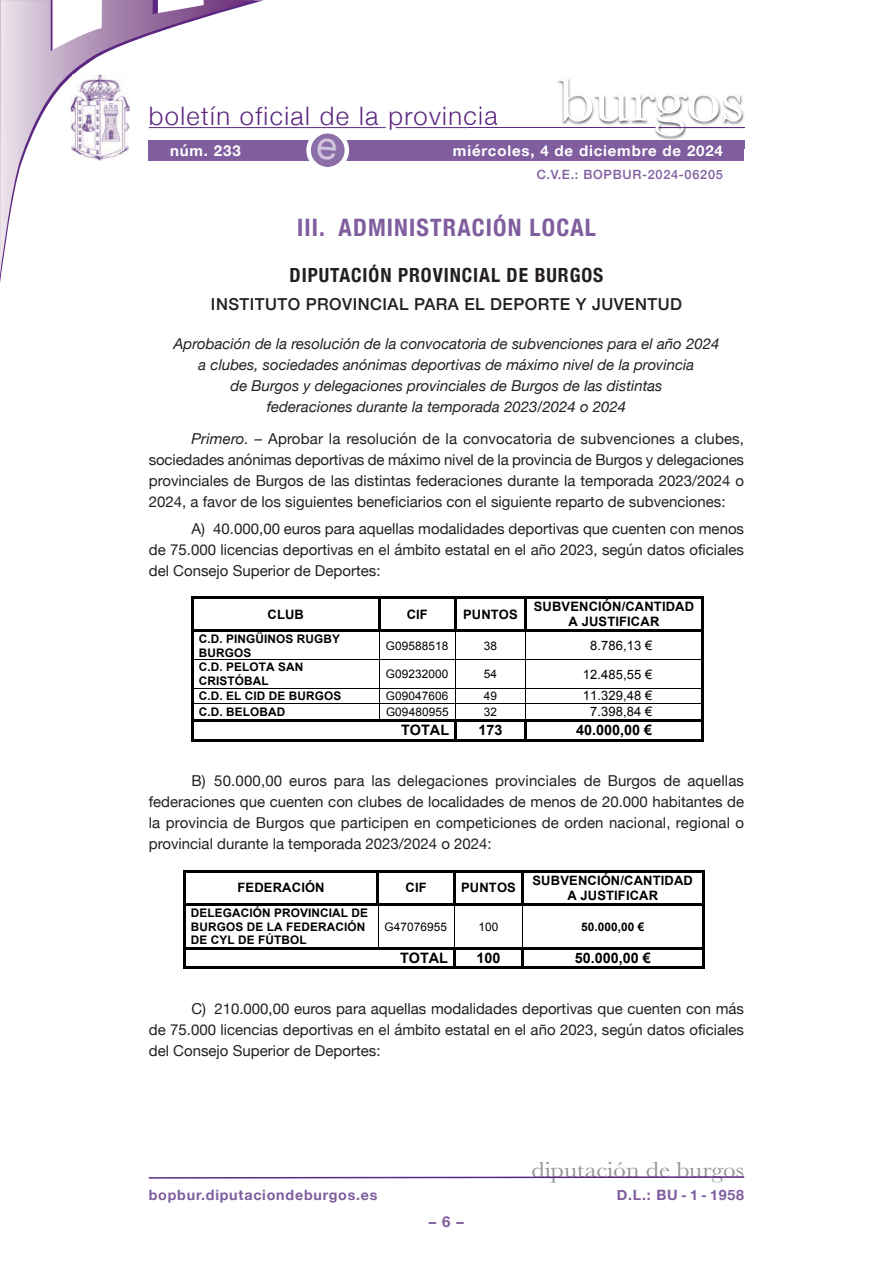
<style>
.page{position:relative;width:893px;height:1263px;background:#fff}
.page>*{position:absolute;margin:0;border:0;box-sizing:border-box;transform-origin:0 0}
.t1{font:63px "Baskerville";letter-spacing:-.01em;color:#fff;scale:1.12 1}
.t2{font:300 25.5px "Helvetica Neue";letter-spacing:.055em;color:#5c2781}
.t3{font:700 condensed 24px "Helvetica Neue";letter-spacing:.05em;color:#7f5d9e}
.t4{font:22.5px "Baskerville";color:#939598;scale:1.12 1}
.t5{font:700 condensed 19.5px "Helvetica Neue";letter-spacing:.05em;color:#231f20}
.t6{font:500 16.5px "Helvetica Neue";letter-spacing:.03em;color:#231f20}
.t7{font:15px/21px "Helvetica Neue";color:#231f20;text-align:justify}
.t8{font:italic 15px/21px "Helvetica Neue";color:#231f20;text-align:center}
.t9{font:700 15px "Helvetica Neue";letter-spacing:.055em;color:#fff}
.t10{font:700 15px "Helvetica Neue";color:#7f5d9e}
.t11{font:700 14.4px "Arial";color:#000}
.t12{font:700 14.25px "Helvetica Neue";letter-spacing:.055em;color:#7f5d9e}
.t13{font:700 12.9px/15.3px "Arial";letter-spacing:.015em;color:#000;text-align:center}
.t14{font:12.9px "Arial";letter-spacing:.01em;color:#000}
.t15{font:500 12.75px "Helvetica Neue";letter-spacing:.055em;color:#7f5d9e}
.t16{font:700 11.85px/13.8px "Arial";letter-spacing:.01em;color:#000}
.t17{font:11.85px "Arial";letter-spacing:.01em;color:#000}
.s1{font-style:italic}
</style>
<div class="page">
<hr style="left:396px;top:127px;width:348px;height:1px;background:#5c2781">
<hr style="left:149px;top:127px;width:237px;height:1px;background:#5c2781">
<svg style="left:0;top:0;width:255px;height:275px"></svg>
<div style="left:149px;top:140px;width:595px;height:20px;background:#7f5d9e"></div>
<svg style="left:148px;top:1176px;width:597px;height:3px"></svg>
<img style="left:468px;top:78px;width:277px;height:71px">
<img style="left:468px;top:127px;width:191px;height:1px">
<img style="left:468px;top:140px;width:276px;height:9px">
<img style="left:468px;top:144px;width:38px;height:5px">
<hr style="left:659px;top:127px;width:85px;height:1px;background:#5c2781">
<img style="left:71px;top:74px;width:59px;height:87px">
<hr style="left:191px;top:596px;width:513px;height:3px;background:#000">
<hr style="left:191px;top:599px;width:2px;height:30px;background:#000">
<hr style="left:378px;top:599px;width:3px;height:30px;background:#000">
<hr style="left:454px;top:599px;width:3px;height:30px;background:#000">
<hr style="left:524px;top:599px;width:3px;height:30px;background:#000">
<hr style="left:701px;top:599px;width:3px;height:30px;background:#000">
<hr style="left:191px;top:629px;width:513px;height:3px;background:#000">
<hr style="left:191px;top:632px;width:2px;height:27px;background:#000">
<hr style="left:701px;top:632px;width:3px;height:27px;background:#000">
<hr style="left:191px;top:659px;width:513px;height:1px;background:#000">
<hr style="left:191px;top:660px;width:2px;height:28px;background:#000">
<hr style="left:701px;top:660px;width:3px;height:28px;background:#000">
<hr style="left:191px;top:688px;width:513px;height:1px;background:#000">
<hr style="left:701px;top:688px;width:3px;height:16px;background:#000">
<hr style="left:191px;top:704px;width:513px;height:1px;background:#000">
<svg style="left:379px;top:632px;width:1px;height:87px"></svg>
<svg style="left:455px;top:632px;width:1px;height:87px"></svg>
<svg style="left:525px;top:632px;width:1px;height:87px"></svg>
<hr style="left:701px;top:704px;width:3px;height:15px;background:#000">
<hr style="left:191px;top:719px;width:513px;height:3px;background:#000">
<svg style="left:191px;top:689px;width:2px;height:50px"></svg>
<hr style="left:191px;top:739px;width:263px;height:2px;background:#000">
<hr style="left:454px;top:722px;width:3px;height:19px;background:#000">
<hr style="left:457px;top:739px;width:67px;height:2px;background:#000">
<hr style="left:524px;top:722px;width:3px;height:19px;background:#000">
<hr style="left:527px;top:739px;width:174px;height:2px;background:#000">
<hr style="left:701px;top:722px;width:3px;height:19px;background:#000">
<hr style="left:183px;top:870px;width:521px;height:3px;background:#000">
<hr style="left:183px;top:873px;width:2px;height:30px;background:#000">
<hr style="left:377px;top:873px;width:2px;height:30px;background:#000">
<hr style="left:453px;top:873px;width:3px;height:30px;background:#000">
<hr style="left:521px;top:873px;width:3px;height:30px;background:#000">
<hr style="left:702px;top:873px;width:2px;height:30px;background:#000">
<hr style="left:183px;top:903px;width:521px;height:2px;background:#000">
<hr style="left:183px;top:905px;width:2px;height:42px;background:#000">
<hr style="left:378px;top:905px;width:1px;height:42px;background:#000">
<hr style="left:454px;top:905px;width:1px;height:42px;background:#000">
<hr style="left:522px;top:905px;width:1px;height:42px;background:#000">
<hr style="left:702px;top:905px;width:2px;height:42px;background:#000">
<hr style="left:183px;top:947px;width:521px;height:3px;background:#000">
<svg style="left:183px;top:950px;width:2px;height:17px"></svg>
<hr style="left:183px;top:967px;width:270px;height:2px;background:#000">
<hr style="left:453px;top:950px;width:3px;height:19px;background:#000">
<hr style="left:456px;top:967px;width:65px;height:2px;background:#000">
<hr style="left:521px;top:950px;width:3px;height:19px;background:#000">
<hr style="left:524px;top:967px;width:178px;height:2px;background:#000">
<svg style="left:702px;top:950px;width:2px;height:19px"></svg>
<svg style="left:306px;top:133px;width:43px;height:34px"></svg>
<h2 class="t2" style="left:149px;top:100px;width:350px">boletín oficial de la provincia</h2>
<h1 class="t1" style="left:558px;top:64px;width:168px">burgos</h1>
<p class="t9" style="left:170px;top:141px;width:72px">núm. 233</p>
<p class="t9" style="left:453px;top:141px;width:271px">miércoles, 4 de diciembre de 2024</p>
<p class="t15" style="left:537px;top:166px;width:188px">C.V.E.: BOPBUR-2024-06205</p>
<h3 class="t3" style="left:297px;top:213px;width:300px">III. ADMINISTRACIÓN LOCAL</h3>
<h3 class="t5" style="left:290px;top:264px;width:315px">DIPUTACIÓN PROVINCIAL DE BURGOS</h3>
<p class="t6" style="left:211px;top:294px;width:473px">INSTITUTO PROVINCIAL PARA EL DEPORTE Y JUVENTUD</p>
<p class="t8" style="left:174px;top:333px;width:547px">Aprobación de la resolución de la convocatoria de subvenciones para el año 2024 a clubes, sociedades anónimas deportivas de máximo nivel de la provincia<br>de Burgos y delegaciones provinciales de Burgos de las distintas<br>federaciones durante la temporada 2023/2024 o 2024</p>
<p class="t7" style="left:149px;top:428px;width:597px;text-indent:43px"><span class="s1">Primero. –</span> Aprobar la resolución de la convocatoria de subvenciones a clubes, sociedades anónimas deportivas de máximo nivel de la provincia de Burgos y delegaciones provinciales de Burgos de las distintas federaciones durante la temporada 2023/2024 o 2024, a favor de los siguientes beneficiarios con el siguiente reparto de subvenciones:</p>
<p class="t7" style="left:149px;top:518px;width:597px;text-indent:43px">A) 40.000,00 euros para aquellas modalidades deportivas que cuenten con menos de 75.000 licencias deportivas en el ámbito estatal en el año 2023, según datos oficiales del Consejo Superior de Deportes:</p>
<p class="t13" style="left:268px;top:606px;width:38px">CLUB</p>
<p class="t13" style="left:407px;top:606px;width:23px">CIF</p>
<p class="t13" style="left:463px;top:606px;width:56px">PUNTOS</p>
<p class="t13" style="left:534px;top:599px;width:162px">SUBVENCIÓN/CANTIDAD<br>A JUSTIFICAR</p>
<p class="t16" style="left:199px;top:632px;width:143px">C.D. PINGÜINOS RUGBY<br>BURGOS</p>
<p class="t17" style="left:386px;top:639px;width:64px">G09588518</p>
<p class="t17" style="left:484px;top:639px;width:15px">38</p>
<p class="t14" style="left:590px;top:639px;width:53px">8.786,13</p>
<p class="t16" style="left:199px;top:660px;width:106px">C.D. PELOTA SAN<br>CRISTÓBAL</p>
<p class="t17" style="left:386px;top:667px;width:64px">G09232000</p>
<p class="t17" style="left:484px;top:667px;width:15px">54</p>
<p class="t14" style="left:583px;top:667px;width:60px">12.485,55</p>
<p class="t16" style="left:199px;top:689px;width:144px">C.D. EL CID DE BURGOS</p>
<p class="t17" style="left:386px;top:689px;width:64px">G09047606</p>
<p class="t17" style="left:484px;top:689px;width:15px">49</p>
<p class="t14" style="left:583px;top:689px;width:60px">11.329,48</p>
<p class="t16" style="left:199px;top:705px;width:88px">C.D. BELOBAD</p>
<p class="t17" style="left:386px;top:705px;width:64px">G09480955</p>
<p class="t17" style="left:484px;top:705px;width:15px">32</p>
<p class="t14" style="left:590px;top:705px;width:53px">7.398,84</p>
<p class="t11" style="left:401px;top:722px;width:50px">TOTAL</p>
<p class="t11" style="left:478px;top:722px;width:26px">173</p>
<p class="t11" style="left:576px;top:722px;width:66px">40.000,00</p>
<p class="t7" style="left:149px;top:770px;width:597px;text-indent:43px">B) 50.000,00 euros para las delegaciones provinciales de Burgos de aquellas federaciones que cuenten con clubes de localidades de menos de 20.000 habitantes de la provincia de Burgos que participen en competiciones de orden nacional, regional o provincial durante la temporada 2023/2024 o 2024:</p>
<p class="t13" style="left:238px;top:880px;width:89px">FEDERACIÓN</p>
<p class="t13" style="left:406px;top:880px;width:23px">CIF</p>
<p class="t13" style="left:461px;top:880px;width:56px">PUNTOS</p>
<p class="t13" style="left:532px;top:873px;width:162px">SUBVENCIÓN/CANTIDAD<br>A JUSTIFICAR</p>
<p class="t16" style="left:191px;top:906px;width:179px">DELEGACIÓN PROVINCIAL DE<br>BURGOS DE LA FEDERACIÓN<br>DE CYL DE FÚTBOL</p>
<p class="t17" style="left:384px;top:920px;width:64px">G47076955</p>
<p class="t17" style="left:478px;top:920px;width:21px">100</p>
<p class="t16" style="left:581px;top:920px;width:55px">50.000,00</p>
<p class="t11" style="left:400px;top:950px;width:50px">TOTAL</p>
<p class="t11" style="left:477px;top:950px;width:26px">100</p>
<p class="t11" style="left:575px;top:950px;width:66px">50.000,00</p>
<p class="t7" style="left:149px;top:998px;width:597px;text-indent:43px">C) 210.000,00 euros para aquellas modalidades deportivas que cuenten con más de 75.000 licencias deportivas en el ámbito estatal en el año 2023, según datos oficiales del Consejo Superior de Deportes:</p>
<h3 class="t4" style="left:531px;top:1157px;width:191px">diputación de burgos</h3>
<p class="t12" style="left:149px;top:1186px;width:230px">bopbur.diputaciondeburgos.es</p>
<p class="t12" style="left:617px;top:1186px;width:129px">D.L.: BU - 1 - 1958</p>
<p class="t10" style="left:429px;top:1212px;width:37px">– 6 –</p>
</div>
